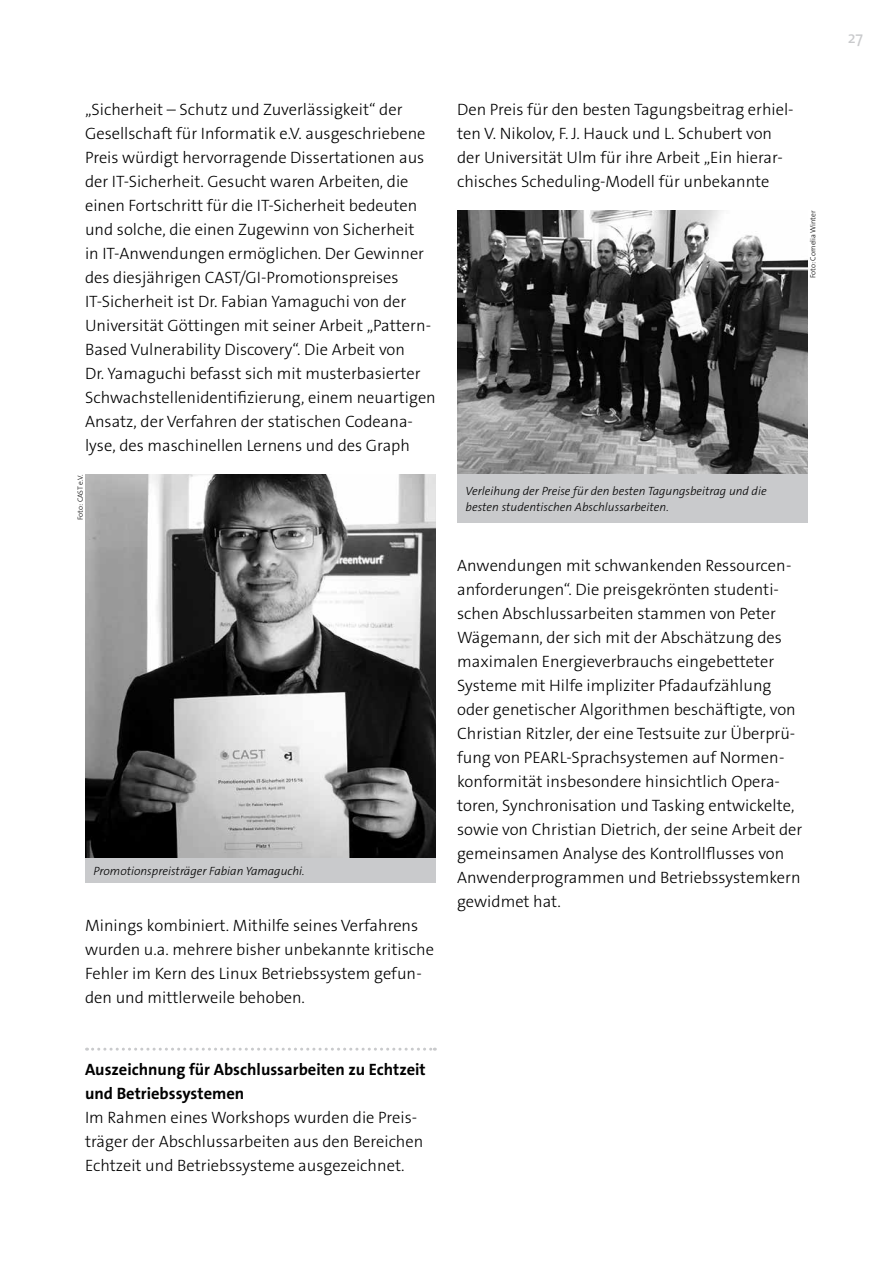
<style>
.page{position:relative;width:893px;height:1263px;background:#fff}
.page>*{position:absolute;margin:0;border:0;box-sizing:border-box;transform-origin:0 0}
.t1{font:300 16.5px/24px "The Sans Os F";color:#000}
.t2{font:700 16.5px/24px "The Sans Os F";color:#000}
.t3{font:16.5px "The Sans Os F";color:#c9cacc}
.t4{font:italic 300 12px/16.5px "The Sans Os F";color:#000}
.t5{font:300 7.5px "The Sans Os F";letter-spacing:-.025em;color:#000}
</style>
<div class="page">
<img style="left:85px;top:475px;width:351px;height:384px">
<img style="left:457px;top:211px;width:351px;height:264px">
<div style="left:85px;top:859px;width:351px;height:24px;background:#c9cacc"></div>
<div style="left:457px;top:475px;width:351px;height:48px;background:#c9cacc"></div>
<svg style="left:87px;top:1048px;width:348px;height:3px"></svg>
<p class="t1" style="left:85px;top:97px;width:352px">„Sicherheit – Schutz und Zuverlässigkeit“ der Gesellschaft für Informatik e.V. ausgeschriebene Preis würdigt hervorragende Dissertationen aus der IT-Sicherheit. Gesucht waren Arbeiten, die einen Fortschritt für die IT-Sicherheit bedeuten und solche, die einen Zugewinn von Sicherheit<br>in IT-Anwendungen ermöglichen. Der Gewinner des diesjährigen CAST/GI-Promotionspreises IT-Sicherheit ist Dr. Fabian Yamaguchi von der Universität Göttingen mit seiner Arbeit „Pattern-Based Vulnerability Discovery“. Die Arbeit von<br>Dr. Yamaguchi befasst sich mit musterbasierter Schwachstellenidentifizierung, einem neuartigen Ansatz, der Verfahren der statischen Codeana&shy;lyse, des maschinellen Lernens und des Graph</p>
<p class="t5" style="left:76px;top:520px;width:47px;rotate:-90deg">Foto: CAST e.V.</p>
<p class="t4" style="left:94px;top:863px;width:213px">Promotionspreisträger Fabian Yamaguchi.</p>
<p class="t1" style="left:85px;top:913px;width:351px">Minings kombiniert. Mithilfe seines Verfahrens wurden u.a. mehrere bisher unbekannte kritische Fehler im Kern des Linux Betriebssystem gefun&shy;den und mittlerweile behoben.</p>
<p class="t1" style="left:457px;top:97px;width:338px">Den Preis für den besten Tagungsbeitrag erhiel&shy;ten V. Nikolov, F. J. Hauck und L. Schubert von der Universität Ulm für ihre Arbeit „Ein hierar&shy;chisches Scheduling-Modell für unbekannte</p>
<p class="t5" style="left:808px;top:278px;width:69px;rotate:-90deg">Foto: Cornelia Winter</p>
<p class="t4" style="left:466px;top:483px;width:303px">Verleihung der Preise für den besten Tagungsbeitrag und die besten studentischen Abschlussarbeiten.</p>
<p class="t1" style="left:457px;top:553px;width:347px">Anwendungen mit schwankenden Ressourcen&shy;anforderungen“. Die preisgekrönten studenti&shy;schen Abschlussarbeiten stammen von Peter Wägemann, der sich mit der Abschätzung des maximalen Energieverbrauchs eingebetteter Systeme mit Hilfe impliziter Pfadaufzählung oder genetischer Algorithmen beschäftigte, von Christian Ritzler, der eine Testsuite zur Überprü&shy;fung von PEARL-Sprachsystemen auf Normen&shy;konformität insbesondere hinsichtlich Opera&shy;toren, Synchronisation und Tasking entwickelte, sowie von Christian Dietrich, der seine Arbeit der gemeinsamen Analyse des Kontrollflusses von Anwenderprogrammen und Betriebssystemkern gewidmet hat.</p>
<p class="t2" style="left:85px;top:1057px;width:342px">Auszeichnung für Abschlussarbeiten zu Echtzeit und Betriebssystemen</p>
<p class="t1" style="left:85px;top:1105px;width:340px">Im Rahmen eines Workshops wurden die Preis&shy;träger der Abschlussarbeiten aus den Bereichen<br>Echtzeit und Betriebssysteme ausgezeichnet.</p>
<p class="t3" style="left:848px;top:26px;width:17px">27</p>
</div>
